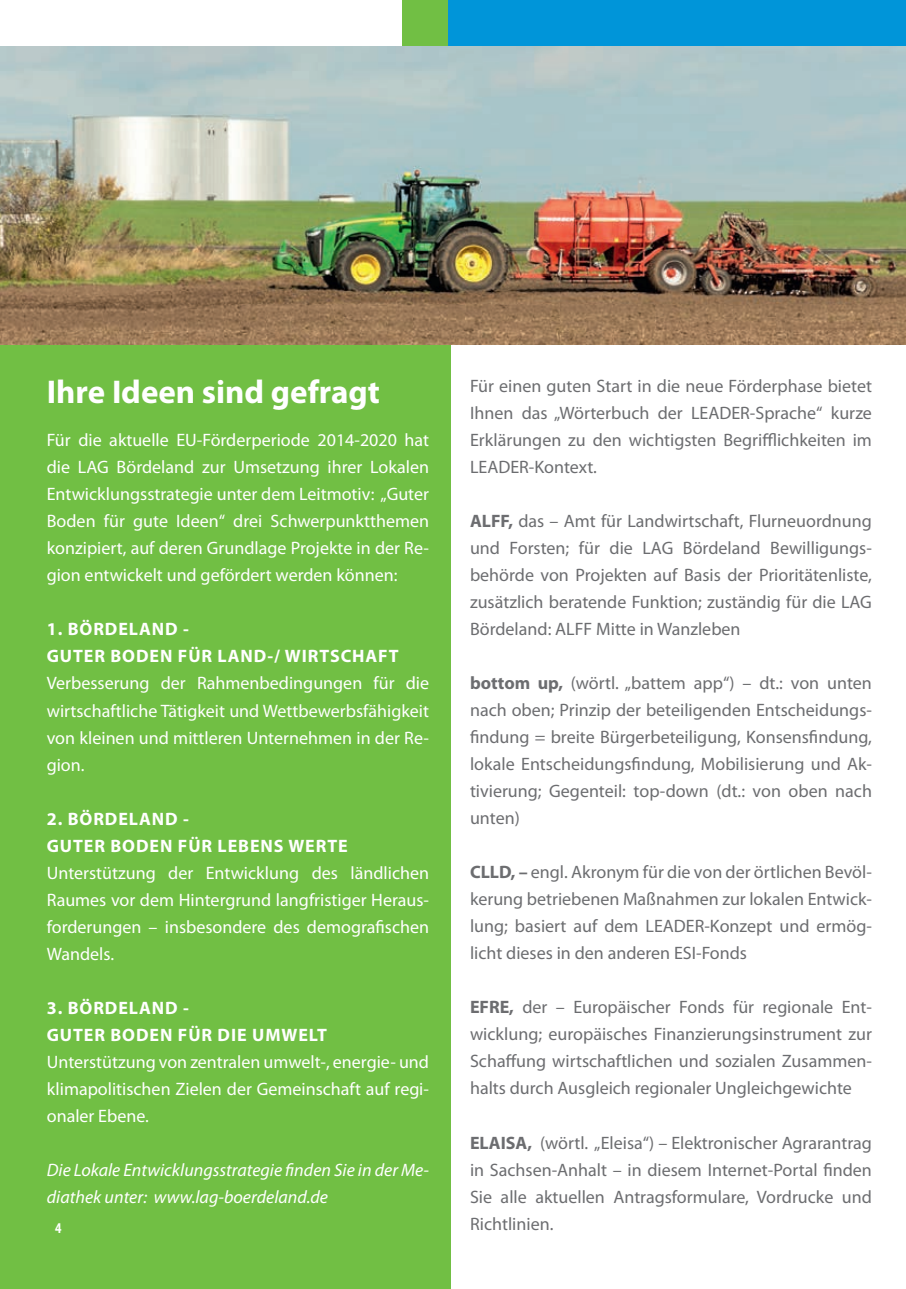
<style>
.page{position:relative;width:906px;height:1289px;background:#fff}
.page>*{position:absolute;margin:0;border:0;box-sizing:border-box;transform-origin:0 0}
.t1{font:700 33px "Myriad Pro";color:#fff}
.t2{font:18px/27px "Myriad Pro";color:#6c6d70;text-align:justify}
.t3{font:18px/27px "Myriad Pro";color:#fff;text-align:justify}
.t4{font:700 18px/27px "Myriad Pro";letter-spacing:.05em;color:#fff}
.t5{font:italic 18px/27px "Myriad Pro";color:#fff}
.t6{font:700 condensed 15px "Myriad Pro";color:#fff}
.s1{font-weight:700}
</style>
<div class="page">
<div style="left:0;top:47px;width:450px;height:1241px;background:#71bf44"></div>
<div style="left:402px;top:0;width:47px;height:174px;background:#71bf44"></div>
<div style="left:449px;top:0;width:457px;height:47px;background:#0095d9"></div>
<img style="left:0;top:47px;width:906px;height:297px">
<h1 class="t1" style="left:47px;top:370px;width:335px">Ihre Ideen sind gefragt</h1>
<p class="t3" style="left:47px;top:426px;width:384px">Für die aktuelle EU-Förderperiode 2014-2020 hat die LAG Bördeland zur Umsetzung ihrer Lokalen Entwicklungsstrategie unter dem Leitmotiv: „Guter Boden für gute Ideen“ drei Schwerpunktthemen konzipiert, auf deren Grundlage Projekte in der Re&shy;gion entwickelt und gefördert werden können:</p>
<p class="t4" style="left:47px;top:615px;width:353px">1. BÖRDELAND -<br>GUTER BODEN FÜR LAND-/ WIRTSCHAFT</p>
<p class="t3" style="left:47px;top:669px;width:384px">Verbesserung der Rahmenbedingungen für die wirtschaftliche Tätigkeit und Wettbewerbsfähigkeit von kleinen und mittleren Unternehmen in der Re&shy;gion.</p>
<p class="t4" style="left:47px;top:804px;width:302px">2. BÖRDELAND -<br>GUTER BODEN FÜR LEBENS WERTE</p>
<p class="t3" style="left:47px;top:858px;width:384px">Unterstützung der Entwicklung des ländlichen Raumes vor dem Hintergrund langfristiger Heraus&shy;forderungen – insbesondere des demografischen Wandels.</p>
<p class="t4" style="left:47px;top:993px;width:282px">3. BÖRDELAND -<br>GUTER BODEN FÜR DIE UMWELT</p>
<p class="t3" style="left:47px;top:1047px;width:384px">Unterstützung von zentralen umwelt-, energie- und klimapolitischen Zielen der Gemeinschaft auf regi&shy;onaler Ebene.</p>
<p class="t5" style="left:47px;top:1155px;width:384px">Die Lokale Entwicklungsstrategie finden Sie in der Me&shy;diathek unter: www.lag-boerdeland.de</p>
<p class="t6" style="left:55px;top:1218px;width:8px">4</p>
<p class="t2" style="left:470px;top:372px;width:403px">Für einen guten Start in die neue Förderphase bietet Ihnen das „Wörterbuch der LEADER-Sprache“ kurze Erklärungen zu den wichtigsten Begrifflichkeiten im LEADER-Kontext.</p>
<p class="t2" style="left:470px;top:507px;width:403px"><span class="s1">ALFF,</span> das – Amt für Landwirtschaft, Flurneuordnung und Forsten; für die LAG Bördeland Bewilligungs&shy;behörde von Projekten auf Basis der Prioritätenliste, zusätzlich beratende Funktion; zuständig für die LAG Bördeland: ALFF Mitte in Wanzleben</p>
<p class="t2" style="left:470px;top:669px;width:403px"><span class="s1">bottom up,</span> (wörtl. „battem app“) – dt.: von unten nach oben; Prinzip der beteiligenden Entscheidungs&shy;findung = breite Bürgerbeteiligung, Konsensfindung, lokale Entscheidungsfindung, Mobilisierung und Ak&shy;tivierung; Gegenteil: top-down (dt.: von oben nach unten)</p>
<p class="t2" style="left:470px;top:858px;width:403px"><span class="s1">CLLD, –</span> engl. Akronym für die von der örtlichen Bevöl&shy;kerung betriebenen Maßnahmen zur lokalen Entwick&shy;lung; basiert auf dem LEADER-Konzept und ermög&shy;licht dieses in den anderen ESI-Fonds</p>
<p class="t2" style="left:470px;top:993px;width:403px"><span class="s1">EFRE,</span> der – Europäischer Fonds für regionale Ent&shy;wicklung; europäisches Finanzierungsinstrument zur Schaffung wirtschaftlichen und sozialen Zusammen&shy;halts durch Ausgleich regionaler Ungleichgewichte</p>
<p class="t2" style="left:470px;top:1128px;width:403px"><span class="s1">ELAISA,</span> (wörtl. „Eleisa“) – Elektronischer Agrarantrag in Sachsen-Anhalt – in diesem Internet-Portal finden Sie alle aktuellen Antragsformulare, Vordrucke und Richtlinien.</p>
</div>
